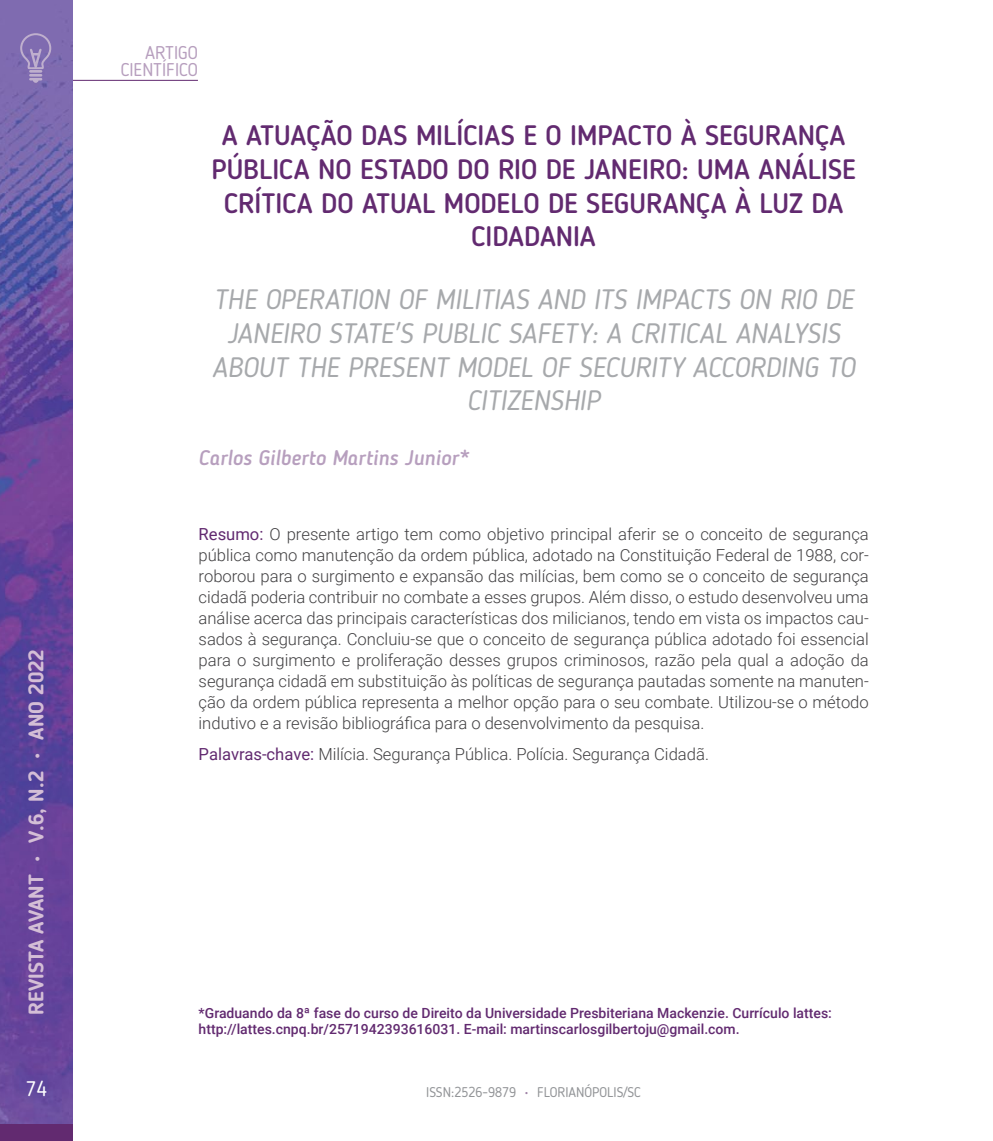
<style>
.page{position:relative;width:993px;height:1141px;background:#fff}
.page>*{position:absolute;margin:0;border:0;box-sizing:border-box;transform-origin:0 0}
.t1{font:italic 28px/33.6px "Blogger Sans";color:#a7a9ac;text-align:center}
.t2{font:500 28px/33.6px "Blogger Sans";color:#622a70;text-align:center}
.t3{font:700 21px "Blogger Sans";color:#d4bed6}
.t4{font:italic 500 21px "Blogger Sans";color:#b79fbe}
.t5{font:21px "Blogger Sans";color:#fff}
.t6{font:18.38px/17.5px "Blogger Sans";color:#b79fbe;text-align:right}
.t7{font:300 16.62px/21px "Roboto";color:#414042;text-align:justify}
.t8{font:500 14px/16.8px "Roboto";color:#622a70}
.t9{font:14px "Blogger Sans";color:#939598}
.s1{font-weight:400;color:#622a70}
.s2{color:#9e81a5}
</style>
<div class="page">
<hr style="left:73px;top:80px;width:125px;height:1px;background:#622a70">
<div style="left:0;top:1033px;width:73px;height:108px;background:#622a70"></div>
<img style="left:0;top:0;width:73px;height:1124px">
<svg style="left:20px;top:33px;width:31px;height:50px;background:#8f7cb7"></svg>
<p class="t6" style="left:121px;top:44px;width:79px">ARTIGO<br>CIENTÍFICO</p>
<h1 class="t2" style="left:211px;top:119px;width:646px">A ATUAÇÃO DAS MILÍCIAS E O IMPACTO À SEGURANÇA PÚBLICA NO ESTADO DO RIO DE JANEIRO: UMA ANÁLISE CRÍTICA DO ATUAL MODELO DE SEGURANÇA À LUZ DA CIDADANIA</h1>
<p class="t3" style="left:24px;top:1015px;width:367px;rotate:-90deg">REVISTA AVANT • V.6, N.2 • ANO 2022</p>
<h1 class="t1" style="left:212px;top:283px;width:644px">THE OPERATION OF MILITIAS AND ITS IMPACTS ON RIO DE JANEIRO STATE'S PUBLIC SAFETY: A CRITICAL ANALYSIS ABOUT THE PRESENT MODEL OF SECURITY ACCORDING TO CITIZENSHIP</h1>
<p class="t4" style="left:198px;top:445px;width:272px">Carlos Gilberto Martins Junior*</p>
<p class="t7" style="left:198px;top:523px;width:671px"><span class="s1">Resumo:</span> O presente artigo tem como objetivo principal aferir se o conceito de segurança pública como manutenção da ordem pública, adotado na Constituição Federal de 1988, cor&shy;roborou para o surgimento e expansão das milícias, bem como se o conceito de segurança cidadã poderia contribuir no combate a esses grupos. Além disso, o estudo desenvolveu uma análise acerca das principais características dos milicianos, tendo em vista os impactos cau&shy;sados à segurança. Concluiu-se que o conceito de segurança pública adotado foi essencial para o surgimento e proliferação desses grupos criminosos, razão pela qual a adoção da segurança cidadã em substituição às políticas de segurança pautadas somente na manuten&shy;ção da ordem pública representa a melhor opção para o seu combate. Utilizou-se o método indutivo e a revisão bibliográfica para o desenvolvimento da pesquisa.</p>
<p class="t7" style="left:198px;top:743px;width:511px"><span class="s1">Palavras-chave:</span> Milícia. Segurança Pública. Polícia. Segurança Cidadã.</p>
<p class="t8" style="left:198px;top:1004px;width:634px">*Graduando da 8ª fase do curso de Direito da Universidade Presbiteriana Mackenzie. Currículo lattes: http://lattes.cnpq.br/2571942393616031. E-mail: martinscarlosgilbertoju@gmail.com.</p>
<p class="t5" style="left:26px;top:1076px;width:23px">74</p>
<p class="t9" style="left:426px;top:1084px;width:216px">ISSN:2526-9879 <span class="s2">•</span> FLORIANÓPOLIS/SC</p>
</div>
